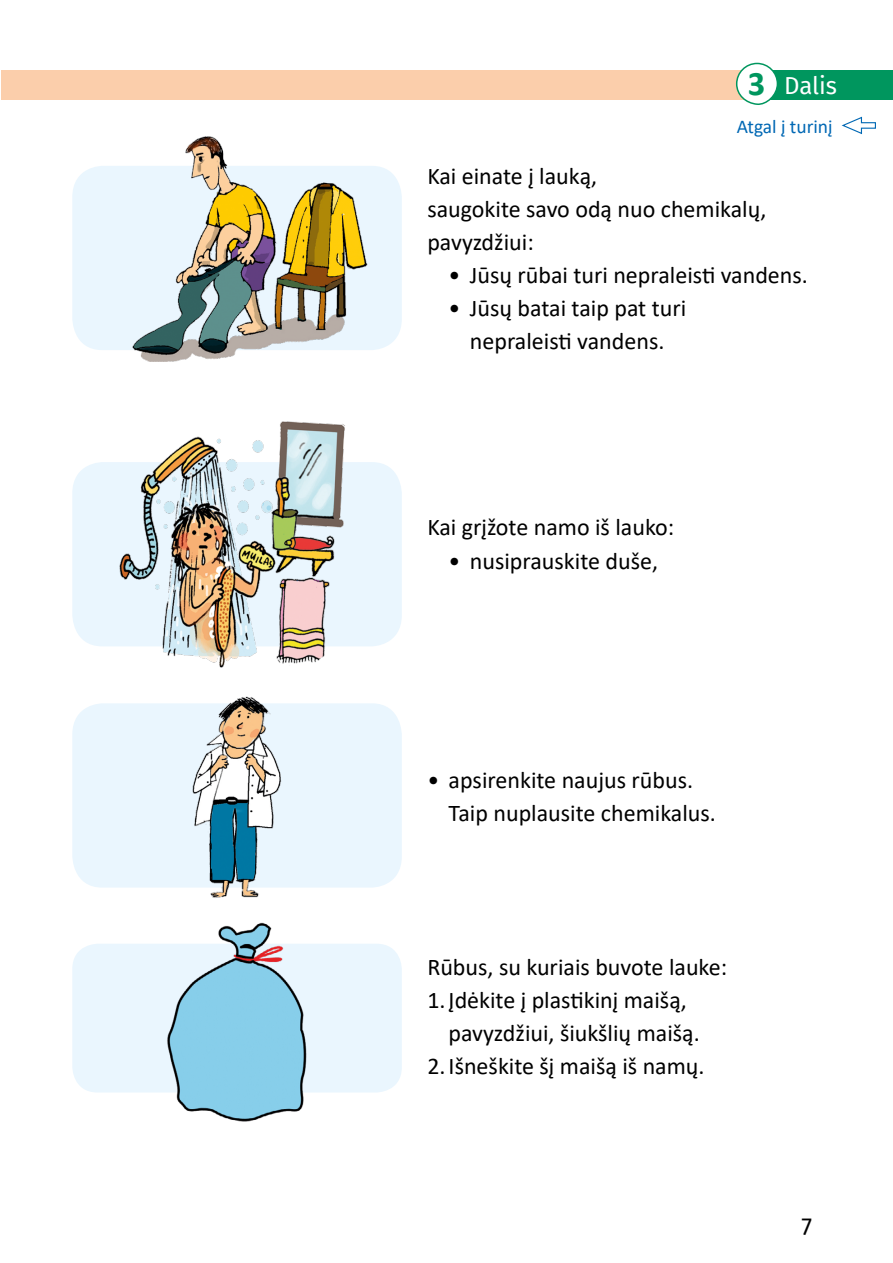
<style>
.page{position:relative;width:893px;height:1263px;background:#fff}
.page>*{position:absolute;margin:0;border:0;box-sizing:border-box;transform-origin:0 0}
.t1{font:24px/33px "Calibri";color:#000}
.t2{font:24px "Fira Sans";letter-spacing:-.005em;color:#fff}
.t3{font:24px "Fira Sans";color:#000}
.t4{font:19.5px "Calibri";color:#0068b4}
.s1{font-family:"Calibri";font-weight:700;font-size:34.5px;color:#00965e}
</style>
<div class="page">
<div style="left:2px;top:70px;width:772px;height:30px;background:#fbceab"></div>
<div style="left:769px;top:70px;width:124px;height:30px;background:#00965e"></div>
<svg style="left:736px;top:62px;width:41px;height:43px"></svg>
<svg style="left:841px;top:116px;width:35px;height:19px"></svg>
<div style="left:72px;top:166px;width:330px;height:184px;background:#eaf6fe;border-radius:31px"></div>
<img style="left:132px;top:136px;width:236px;height:225px">
<div style="left:72px;top:944px;width:330px;height:148px;background:#eaf6fe;border-radius:26px"></div>
<div style="left:72px;top:462px;width:330px;height:184px;background:#eaf6fe;border-radius:31px"></div>
<div style="left:72px;top:703px;width:330px;height:185px;background:#eaf6fe;border-radius:31px"></div>
<img style="left:192px;top:696px;width:90px;height:202px">
<img style="left:119px;top:421px;width:226px;height:247px">
<img style="left:163px;top:922px;width:148px;height:200px">
<p class="t2" style="left:748px;top:67px;width:91px"><span class="s1">3</span> Dalis</p>
<p class="t4" style="left:737px;top:113px;width:97px">Atgal į turinį</p>
<p class="t1" style="left:427px;top:159px;width:340px">Kai einate į lauką,<br>saugokite savo odą nuo chemikalų, pavyzdžiui:</p>
<p class="t1" style="left:449px;top:258px;width:361px">• Jūsų rūbai turi nepraleisti vandens.</p>
<p class="t1" style="left:449px;top:291px;width:239px;text-align:center">• Jūsų batai taip pat turi nepraleisti vandens.</p>
<p class="t1" style="left:427px;top:510px;width:248px">Kai grįžote namo iš lauko:</p>
<p class="t1" style="left:449px;top:543px;width:211px">• nusiprauskite duše,</p>
<p class="t1" style="left:449px;top:763px;width:269px;text-indent:-21px">• apsirenkite naujus rūbus.<br>Taip nuplausite chemikalus.</p>
<p class="t1" style="left:427px;top:950px;width:301px">Rūbus, su kuriais buvote lauke:</p>
<p class="t1" style="left:449px;top:983px;width:253px;text-indent:-21px">1. Įdėkite į plastikinį maišą, pavyzdžiui, šiukšlių maišą.</p>
<p class="t1" style="left:427px;top:1049px;width:279px">2. Išneškite šį maišą iš namų.</p>
<p class="t3" style="left:801px;top:1209px;width:12px">7</p>
</div>
